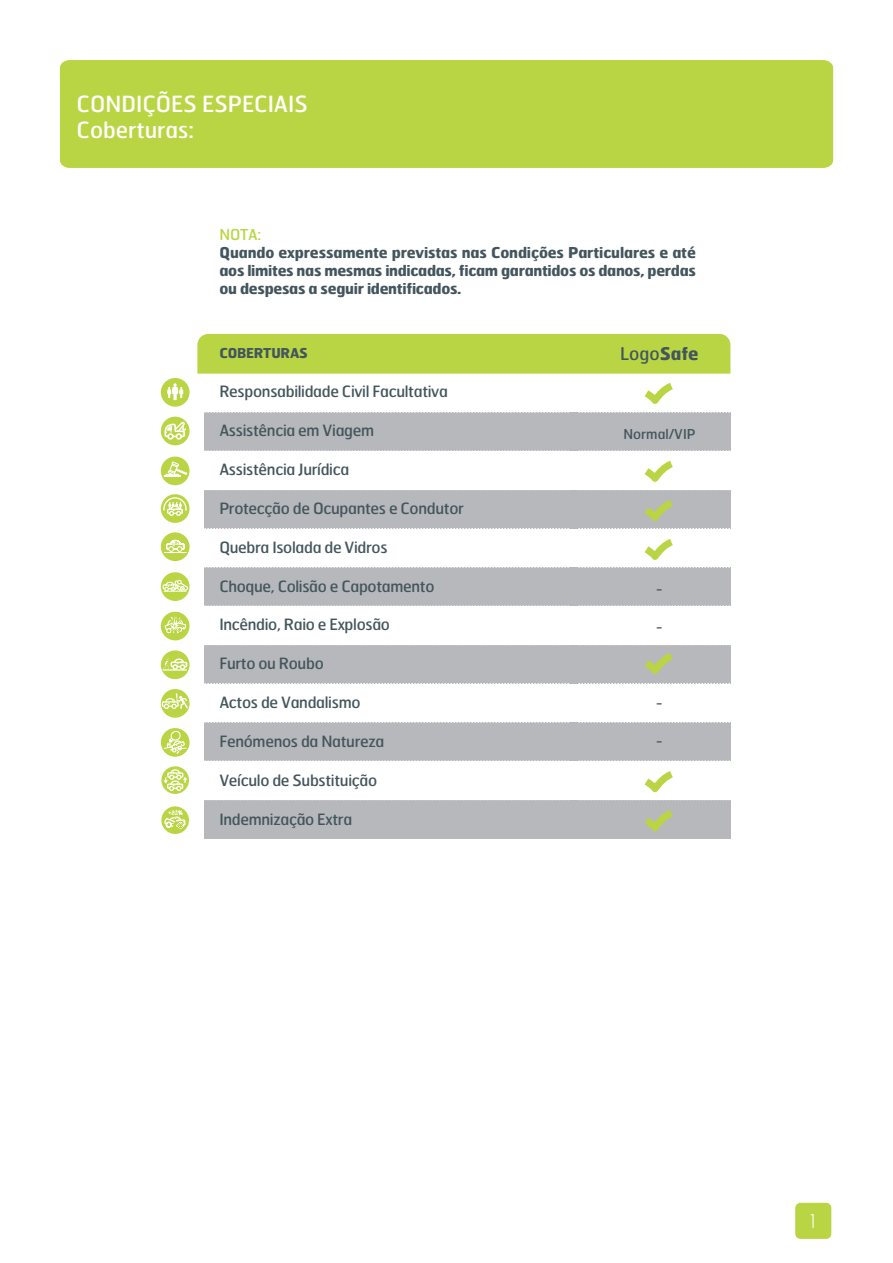
<style>
.page{position:relative;width:893px;height:1263px;background:#fff}
.page>*{position:absolute;margin:0;border:0;box-sizing:border-box;transform-origin:0 0}
.t1{font:22.35px/26.5px "Hermes";color:#fff}
.t2{font:100 19.05px "Hermes";color:#fff}
.t3{font:17.55px "Hermes";color:#44565d}
.t4{font:15.6px "Hermes";letter-spacing:-.02em;color:#44565d}
.t5{font:700 15px/18px "Hermes";letter-spacing:-.02em;color:#44565d;text-align:justify}
.t6{font:15px "Hermes";color:#bad543}
.t7{font:13.65px "Hermes";color:#44565d}
.t8{font:700 13.65px "Hermes";letter-spacing:-.02em;color:#44565d}
.s1{font-weight:700}
</style>
<div class="page">
<div style="left:60px;top:60px;width:773px;height:108px;background:#bad543"></div>
<div style="left:795px;top:1203px;width:36px;height:36px;background:#bad543;border-radius:5px"></div>
<div style="left:204px;top:722px;width:526px;height:39px;background:#b6b8bc"></div>
<svg style="left:204px;top:722px;width:365px;height:1px"></svg>
<svg style="left:578px;top:722px;width:153px;height:1px"></svg>
<div style="left:204px;top:412px;width:526px;height:39px;background:#b6b8bc"></div>
<div style="left:204px;top:490px;width:526px;height:38px;background:#b6b8bc"></div>
<div style="left:204px;top:567px;width:526px;height:39px;background:#b6b8bc"></div>
<div style="left:204px;top:645px;width:526px;height:38px;background:#b6b8bc"></div>
<div style="left:204px;top:800px;width:526px;height:38px;background:#b6b8bc"></div>
<svg style="left:204px;top:567px;width:365px;height:1px"></svg>
<svg style="left:204px;top:450px;width:365px;height:1px"></svg>
<svg style="left:204px;top:528px;width:364px;height:1px"></svg>
<svg style="left:204px;top:605px;width:365px;height:1px"></svg>
<svg style="left:204px;top:683px;width:364px;height:1px"></svg>
<svg style="left:578px;top:605px;width:153px;height:1px"></svg>
<div style="left:161px;top:378px;width:29px;height:29px;background:#bad543;border-radius:50%"></div>
<svg style="left:167px;top:383px;width:16px;height:17px"></svg>
<svg style="left:161px;top:766px;width:28px;height:28px"></svg>
<svg style="left:163px;top:769px;width:25px;height:22px"></svg>
<div style="left:161px;top:572px;width:29px;height:29px;background:#bad543;border-radius:50%"></div>
<svg style="left:162px;top:579px;width:27px;height:13px"></svg>
<svg style="left:161px;top:494px;width:29px;height:29px"></svg>
<svg style="left:163px;top:497px;width:24px;height:19px"></svg>
<svg style="left:161px;top:417px;width:29px;height:28px"></svg>
<svg style="left:164px;top:421px;width:23px;height:17px"></svg>
<div style="left:161px;top:532px;width:29px;height:29px;background:#bad543;border-radius:50%"></div>
<svg style="left:164px;top:540px;width:22px;height:13px"></svg>
<div style="left:161px;top:650px;width:29px;height:29px;background:#bad543;border-radius:50%"></div>
<hr style="left:163px;top:669px;width:23px;height:2px;background:#fff">
<svg style="left:162px;top:658px;width:26px;height:12px"></svg>
<div style="left:161px;top:457px;width:29px;height:28px;background:#bad543;border-radius:50%"></div>
<svg style="left:165px;top:462px;width:24px;height:18px"></svg>
<svg style="left:161px;top:728px;width:29px;height:29px"></svg>
<svg style="left:163px;top:731px;width:24px;height:24px"></svg>
<div style="left:161px;top:612px;width:29px;height:28px;background:#bad543;border-radius:50%"></div>
<svg style="left:164px;top:615px;width:23px;height:19px"></svg>
<div style="left:161px;top:689px;width:29px;height:29px;background:#bad543;border-radius:50%"></div>
<svg style="left:161px;top:693px;width:27px;height:16px"></svg>
<svg style="left:161px;top:806px;width:28px;height:28px"></svg>
<svg style="left:164px;top:811px;width:22px;height:17px"></svg>
<svg style="left:197px;top:334px;width:533px;height:79px"></svg>
<svg style="left:578px;top:450px;width:153px;height:120px"></svg>
<svg style="left:578px;top:645px;width:153px;height:39px"></svg>
<svg style="left:578px;top:771px;width:153px;height:68px"></svg>
<h1 class="t1" style="left:77px;top:92px;width:233px">CONDIÇÕES ESPECIAIS<br>Coberturas:</h1>
<p class="t6" style="left:220px;top:228px;width:43px">NOTA:</p>
<p class="t5" style="left:220px;top:245px;width:478px">Quando expressamente previstas nas Condições Particulares e até aos limites nas mesmas indicadas, ficam garantidos os danos, perdas ou despesas a seguir identificados.</p>
<p class="t8" style="left:219px;top:347px;width:90px">COBERTURAS</p>
<p class="t4" style="left:219px;top:385px;width:230px">Responsabilidade Civil Facultativa</p>
<p class="t4" style="left:219px;top:424px;width:156px">Assistência em Viagem</p>
<p class="t4" style="left:219px;top:463px;width:131px">Assistência Jurídica</p>
<p class="t4" style="left:219px;top:502px;width:246px">Protecção de Ocupantes e Condutor</p>
<p class="t4" style="left:219px;top:540px;width:170px">Quebra Isolada de Vidros</p>
<p class="t4" style="left:219px;top:579px;width:217px">Choque, Colisão e Capotamento</p>
<p class="t4" style="left:219px;top:618px;width:172px">Incêndio, Raio e Explosão</p>
<p class="t4" style="left:219px;top:657px;width:106px">Furto ou Roubo</p>
<p class="t4" style="left:219px;top:696px;width:143px">Actos de Vandalismo</p>
<p class="t4" style="left:219px;top:735px;width:167px">Fenómenos da Natureza</p>
<p class="t4" style="left:219px;top:774px;width:159px">Veículo de Substituição</p>
<p class="t4" style="left:219px;top:813px;width:134px">Indemnização Extra</p>
<p class="t3" style="left:620px;top:346px;width:80px">Logo<span class="s1">Safe</span></p>
<p class="t7" style="left:623px;top:429px;width:74px">Normal/VIP</p>
<p class="t7" style="left:656px;top:583px;width:8px">-</p>
<p class="t7" style="left:656px;top:621px;width:8px">-</p>
<p class="t7" style="left:656px;top:697px;width:8px">-</p>
<p class="t7" style="left:656px;top:735px;width:8px">-</p>
<p class="t2" style="left:810px;top:1213px;width:8px">1</p>
</div>
